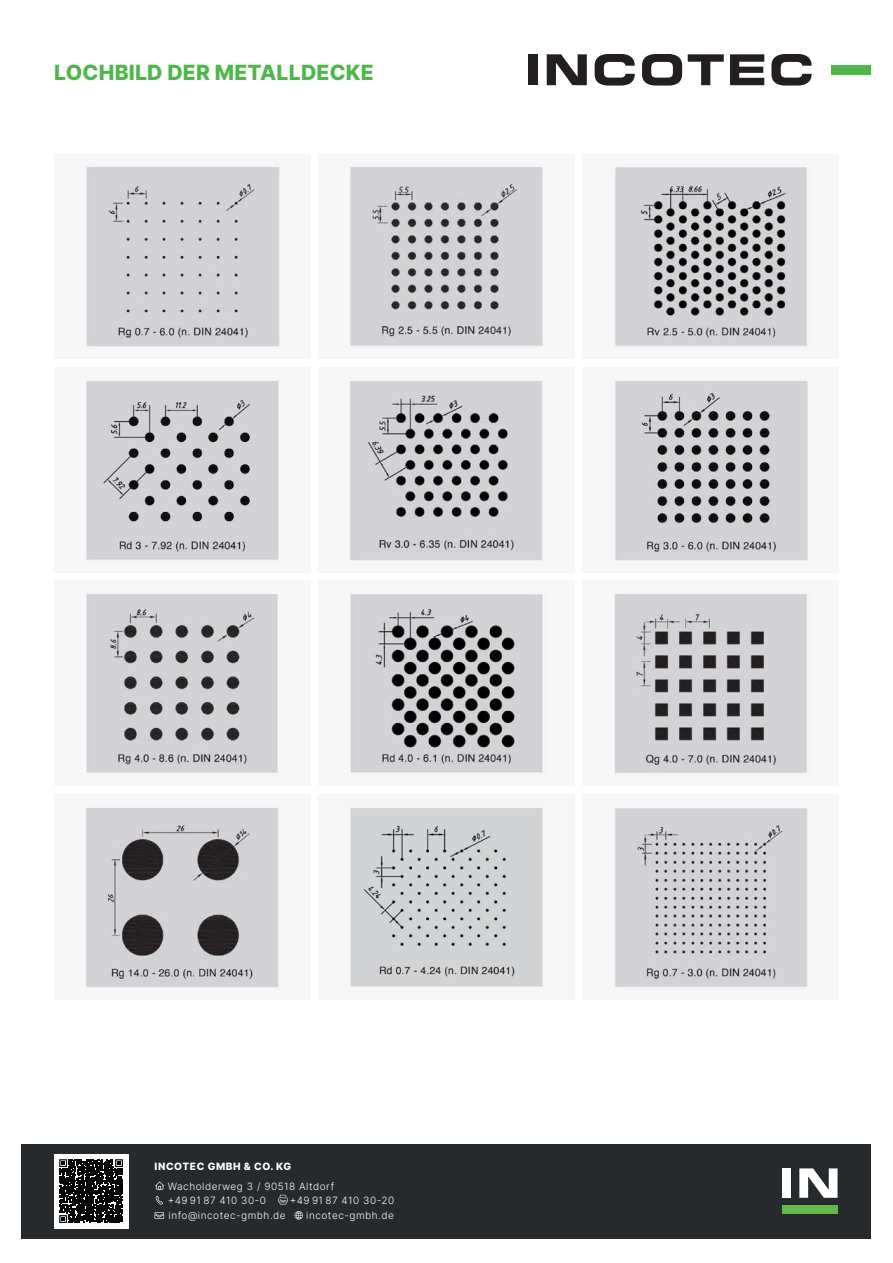
<style>
.page{position:relative;width:893px;height:1263px;background:#fff}
.page>*{position:absolute;margin:0;border:0;box-sizing:border-box;transform-origin:0 0}
.t1{font:800 21px "Inter";letter-spacing:.01em;color:#4cb848}
.t2{font:300 10.05px/14.7px "Inter";letter-spacing:.05em;color:#fff}
.t3{font:800 10.05px "Inter";letter-spacing:.06em;color:#fff}
</style>
<div class="page">
<div style="left:22px;top:1144px;width:849px;height:94px;background:#262a2d"></div>
<div style="left:782px;top:1168px;width:9px;height:30px;background:#fff"></div>
<svg style="left:799px;top:1168px;width:38px;height:30px"></svg>
<div style="left:782px;top:1205px;width:55px;height:9px;background:#60bb49"></div>
<svg style="left:155px;top:1196px;width:8px;height:8px"></svg>
<svg style="left:295px;top:1211px;width:8px;height:8px"></svg>
<svg style="left:154px;top:1212px;width:10px;height:7px"></svg>
<svg style="left:278px;top:1195px;width:10px;height:9px"></svg>
<svg style="left:155px;top:1181px;width:9px;height:8px"></svg>
<div style="left:54px;top:1154px;width:74px;height:74px;background:#fff"></div>
<svg style="left:59px;top:1159px;width:64px;height:64px;background:#272727"></svg>
<div style="left:528px;top:54px;width:10px;height:31px;background:#231f20"></div>
<svg style="left:771px;top:54px;width:41px;height:32px"></svg>
<svg style="left:595px;top:54px;width:40px;height:32px"></svg>
<svg style="left:547px;top:54px;width:40px;height:31px"></svg>
<svg style="left:642px;top:54px;width:40px;height:32px"></svg>
<svg style="left:688px;top:54px;width:36px;height:31px"></svg>
<svg style="left:730px;top:54px;width:34px;height:31px"></svg>
<div style="left:832px;top:65px;width:39px;height:9px;background:#4cb848"></div>
<img style="left:85px;top:164px;width:197px;height:185px">
<img style="left:349px;top:164px;width:197px;height:185px">
<img style="left:614px;top:164px;width:197px;height:185px">
<img style="left:85px;top:378px;width:197px;height:185px">
<img style="left:349px;top:378px;width:197px;height:185px">
<img style="left:614px;top:378px;width:197px;height:185px">
<img style="left:85px;top:591px;width:196px;height:185px">
<img style="left:349px;top:591px;width:197px;height:185px">
<img style="left:614px;top:591px;width:197px;height:185px">
<img style="left:85px;top:805px;width:197px;height:185px">
<img style="left:350px;top:807px;width:193px;height:180px">
<img style="left:614px;top:805px;width:197px;height:185px">
<h1 class="t1" style="left:54px;top:57px;width:321px">LOCHBILD DER METALLDECKE</h1>
<p class="t3" style="left:155px;top:1159px;width:138px">INCOTEC GMBH &amp; CO. KG</p>
<p class="t2" style="left:168px;top:1178px;width:168px">Wacholderweg 3 / 90518 Altdorf +49 91 87 410 30-0</p>
<p class="t2" style="left:290px;top:1193px;width:106px">+49 91 87 410 30-20</p>
<p class="t2" style="left:169px;top:1207px;width:119px">info@incotec-gmbh.de</p>
<p class="t2" style="left:306px;top:1207px;width:89px">incotec-gmbh.de</p>
</div>
